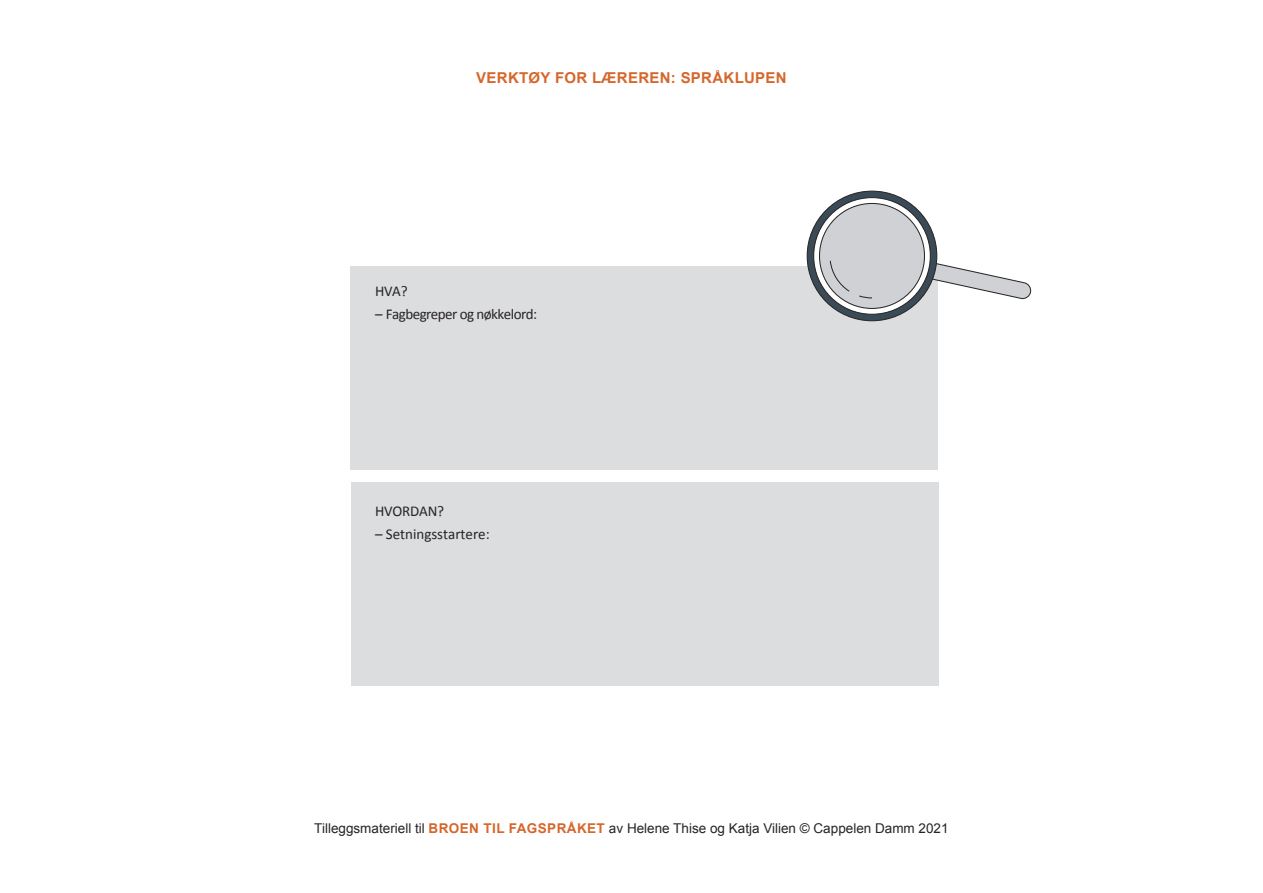
<style>
.page{position:relative;width:1263px;height:893px;background:#fff}
.page>*{position:absolute;margin:0;border:0;box-sizing:border-box;transform-origin:0 0}
.t1{font:700 15px "Arial";letter-spacing:.02em;color:#d5672c}
.t2{font:15px "Calibri";letter-spacing:-.03em;color:#272425}
.t3{font:15px "Calibri";color:#272425}
.t4{font:15px "Calibri";letter-spacing:-.005em;color:#272425}
.t5{font:13.5px "Arial";color:#272425}
.s1{font-weight:700;color:#d5672c}
</style>
<div class="page">
<div style="left:351px;top:482px;width:587px;height:204px;background:#dcdddf"></div>
<div style="left:351px;top:266px;width:587px;height:203px;background:#dcdddf"></div>
<svg style="left:807px;top:191px;width:130px;height:130px;background:#38434d"></svg>
<svg style="left:814px;top:198px;width:116px;height:116px"></svg>
<div style="left:819px;top:203px;width:105px;height:105px;background:#cfd1d4;border-radius:50%"></div>
<svg style="left:859px;top:250px;width:172px;height:51px"></svg>
<svg style="left:829px;top:260px;width:21px;height:33px"></svg>
<p class="t1" style="left:476px;top:68px;width:312px">VERKTØY FOR LÆREREN: SPRÅKLUPEN</p>
<p class="t2" style="left:375px;top:281px;width:34px">HVA?</p>
<p class="t2" style="left:375px;top:303px;width:164px">– Fagbegreper og nøkkelord:</p>
<p class="t4" style="left:375px;top:501px;width:71px">HVORDAN?</p>
<p class="t3" style="left:375px;top:523px;width:116px">– Setningsstartere:</p>
<p class="t5" style="left:314px;top:820px;width:636px">Tilleggsmateriell til <span class="s1">BROEN TIL FAGSPRÅKET</span> av Helene Thise og Katja Vilien © Cappelen Damm 2021</p>
</div>
